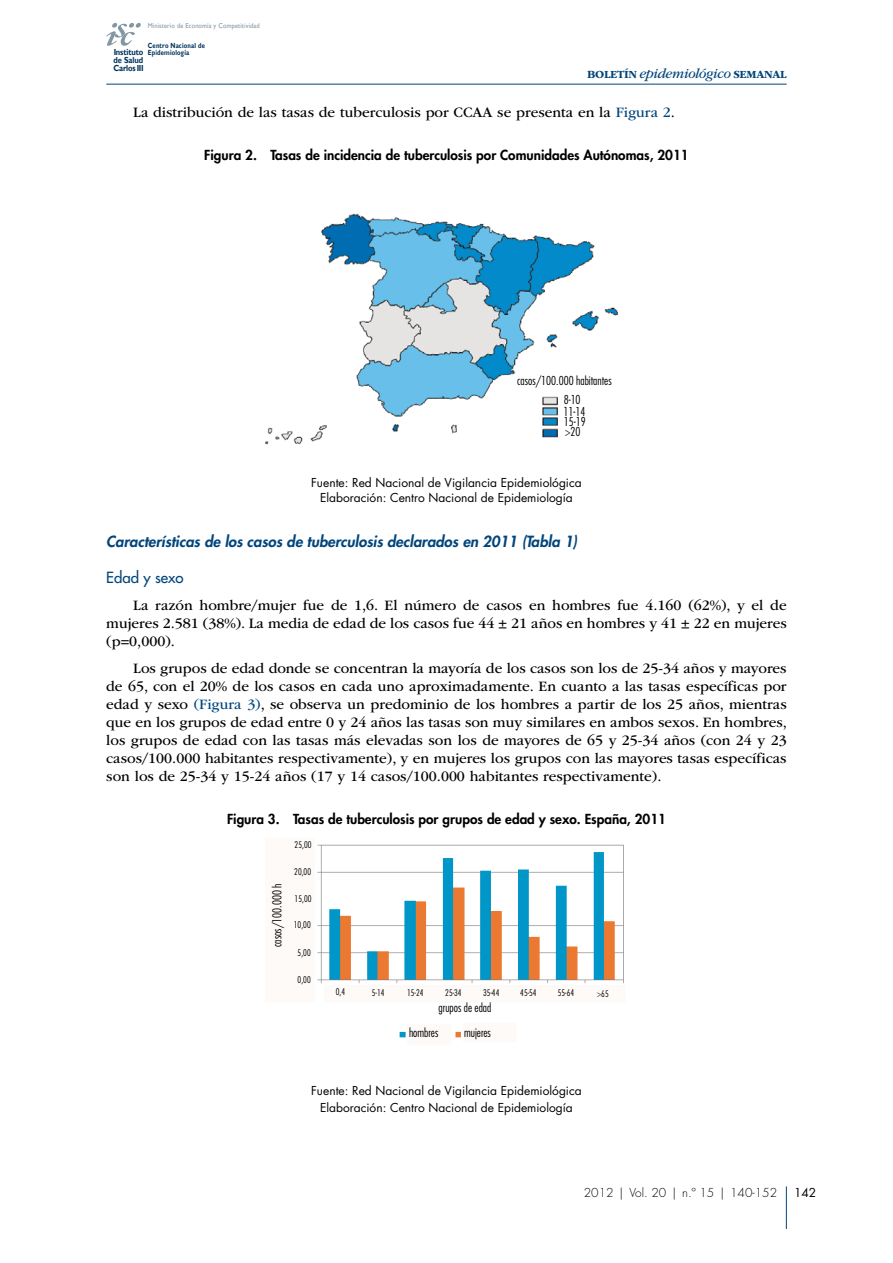
<style>
.page{position:relative;width:893px;height:1263px;background:#fff}
.page>*{position:absolute;margin:0;border:0;box-sizing:border-box;transform-origin:0 0}
.GENERAL-PARRAFO-1{font:15px/18px "ITC Garamond Std";color:#000;text-align:justify}
.GENERAL-NIVEL-3-NOAN{font:italic 800 15px "Futura Std";color:#00457c}
.GENERAL-NIVEL-5-NOAN{font:500 15px "Futura Std";color:#00457c}
.IMAGEN-TITULO{font:800 13.5px "Futura Std";color:#000}
.IMAGEN-PIE{font:12px/15px "Futura Std";color:#000;text-align:center}
.t1{font:300 condensed 12px/10.2px "Futura Std";color:#000;text-align:justify}
.t2{font:300 12px "Futura Std";color:#000}
.t3{font:700 11.4px "ITC Garamond Std";letter-spacing:-.025em;color:#00457c}
.t4{font:300 condensed 9px "Futura Std";color:#000}
.t5{font:700 8.85px/16px "Gill Sans";letter-spacing:-.01em;color:#00335b;scale:.86 1}
.t6{font:700 7.35px/6.9px "Gill Sans";letter-spacing:.025em;color:#00335b;scale:.8 1}
.t7{font:7.05px "Gill Sans";letter-spacing:.025em;color:#8396a3;scale:.9 1}
.s1{font-weight:400;font-style:italic;font-size:14.4px}
.s2{color:#00457c}
</style>
<div class="page">
<hr style="left:786px;top:1186px;width:1px;height:43px;background:#00457c">
<hr style="left:106px;top:84px;width:681px;height:1px;background:#00457c">
<svg style="left:106px;top:23px;width:35px;height:23px"></svg>
<img style="left:266px;top:213px;width:352px;height:232px">
<img style="left:317px;top:844px;width:307px;height:194px">
<p class="t7" style="left:148px;top:21px;width:126px">Ministerio de Economía y Competitividad</p>
<p class="t6" style="left:148px;top:42px;width:73px">Centro Nacional de<br>Epidemiología</p>
<p class="t5" style="left:114px;top:44px;width:37px">Instituto<br>Carlos III</p>
<p class="t5" style="left:114px;top:52px;width:36px">de Salud</p>
<p class="t3" style="left:587px;top:68px;width:201px">BOLETÍN <span class="s1">epidemiológico</span> SEMANAL</p>
<p class="GENERAL-PARRAFO-1" style="left:133px;top:103px;width:543px">La distribución de las tasas de tuberculosis por CCAA se presenta en la <span class="s2">Figura 2</span>.</p>
<p class="IMAGEN-TITULO" style="left:204px;top:147px;width:486px">Figura 2. Tasas de incidencia de tuberculosis por Comunidades Autónomas, 2011</p>
<p class="t1" style="left:517px;top:376px;width:96px">casos/100.000 habitantes</p>
<p class="t1" style="left:564px;top:406px;width:24px">11‐14<br>15‐19 &gt;20</p>
<p class="t1" style="left:564px;top:394px;width:18px">8‐10</p>
<p class="IMAGEN-PIE" style="left:311px;top:475px;width:272px">Fuente: Red Nacional de Vigilancia Epidemiológica<br>Elaboración: Centro Nacional de Epidemiología</p>
<p class="GENERAL-NIVEL-3-NOAN" style="left:106px;top:531px;width:472px">Características de los casos de tuberculosis declarados en 2011 (Tabla 1)</p>
<p class="GENERAL-NIVEL-5-NOAN" style="left:106px;top:568px;width:79px">Edad y sexo</p>
<p class="GENERAL-PARRAFO-1" style="left:106px;top:596px;width:682px;text-indent:27px">La razón hombre/mujer fue de 1,6. El número de casos en hombres fue 4.160 (62%), y el de mujeres 2.581 (38%). La media de edad de los casos fue 44 ± 21 años en hombres y 41 ± 22 en mujeres (p=0,000).</p>
<p class="GENERAL-PARRAFO-1" style="left:106px;top:659px;width:682px;text-indent:27px">Los grupos de edad donde se concentran la mayoría de los casos son los de 25-34 años y mayores de 65, con el 20% de los casos en cada uno aproximadamente. En cuanto a las tasas específicas por edad y sexo <span class="s2">(Figura 3)</span>, se observa un predominio de los hombres a partir de los 25 años, mientras que en los grupos de edad entre 0 y 24 años las tasas son muy similares en ambos sexos. En hombres, los grupos de edad con las tasas más elevadas son los de mayores de 65 y 25-34 años (con 24 y 23 casos/100.000 habitantes respectivamente), y en mujeres los grupos con las mayores tasas específicas son los de 25-34 y 15-24 años (17 y 14 casos/100.000 habitantes respectivamente).</p>
<p class="IMAGEN-TITULO" style="left:227px;top:810px;width:440px">Figura 3. Tasas de tuberculosis por grupos de edad y sexo. España, 2011</p>
<p class="t4" style="left:295px;top:839px;width:18px">25,00</p>
<p class="t1" style="left:272px;top:947px;width:65px;rotate:-90deg">casos/100.000 h</p>
<p class="t4" style="left:294px;top:866px;width:18px">20,00</p>
<p class="t4" style="left:295px;top:893px;width:18px">15,00</p>
<p class="t4" style="left:294px;top:919px;width:18px">10,00</p>
<p class="t4" style="left:298px;top:947px;width:15px">5,00</p>
<p class="t4" style="left:298px;top:974px;width:15px">0,00</p>
<p class="t4" style="left:336px;top:986px;width:11px">0,4</p>
<p class="t4" style="left:372px;top:988px;width:14px">5‐14</p>
<p class="t4" style="left:407px;top:988px;width:18px">15‐24</p>
<p class="t4" style="left:445px;top:988px;width:18px">25‐34</p>
<p class="t4" style="left:483px;top:987px;width:18px">35‐44</p>
<p class="t4" style="left:520px;top:987px;width:18px">45‐54</p>
<p class="t4" style="left:558px;top:988px;width:18px">55‐64</p>
<p class="t4" style="left:597px;top:988px;width:13px">&gt;65</p>
<p class="t1" style="left:439px;top:1002px;width:54px">grupos de edad</p>
<p class="t1" style="left:409px;top:1028px;width:31px">hombres</p>
<p class="t1" style="left:464px;top:1028px;width:28px">mujeres</p>
<p class="IMAGEN-PIE" style="left:311px;top:1082px;width:272px;line-height:16.5px">Fuente: Red Nacional de Vigilancia Epidemiológica<br>Elaboración: Centro Nacional de Epidemiología</p>
<p class="t2" style="left:584px;top:1186px;width:195px">2012 | Vol. 20 | n.º 15 | 140-152</p>
<p class="IMAGEN-PIE" style="left:794px;top:1185px;width:24px">142</p>
</div>
